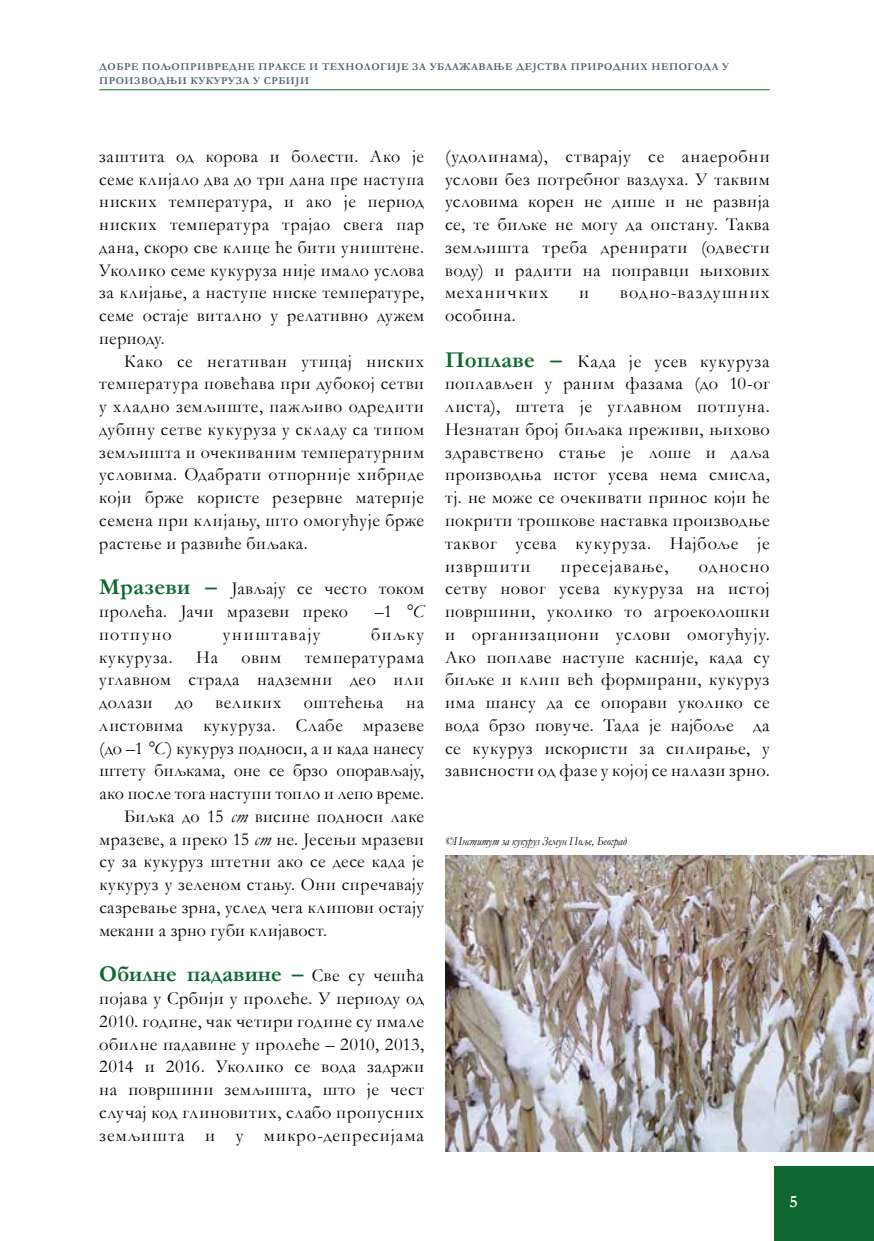
<style>
.page{position:relative;width:874px;height:1241px;background:#fff}
.page>*{position:absolute;margin:0;border:0;box-sizing:border-box;transform-origin:0 0}
.t1{font:700 22.75px "Garamond";color:#0d672e}
.t2{font:18.38px/22.8px "Garamond";letter-spacing:.03em;color:#000;text-align:justify}
.t3{font:18.38px "Garamond";letter-spacing:.01em;color:#000}
.t4{font:18.38px "Garamond";letter-spacing:.005em;color:#000}
.t5{font:18.38px "Garamond";letter-spacing:.07em;color:#000}
.t6{font:18.38px "Garamond";letter-spacing:.06em;color:#000}
.t7{font:18.38px "Garamond";letter-spacing:.1em;color:#000}
.t8{font:18.38px "Garamond";letter-spacing:.065em;color:#000}
.t9{font:18.38px "Garamond";letter-spacing:.095em;color:#000}
.t10{font:700 17.5px "Garamond";color:#fff}
.t11{font:italic 12.25px "Garamond";color:#000;scale:.9 1}
.t12{font:700 10.5px/14px "Garamond";letter-spacing:.05em;color:#52646d}
.s1{font-weight:700;font-size:22.75px;color:#0d672e}
.s2{font-style:italic}
.s3{font-weight:400;font-size:18.38px;color:#000}
</style>
<div class="page">
<hr style="left:99px;top:89px;width:670px;height:1px;background:#0d672e">
<div style="left:774px;top:1166px;width:99px;height:74px;background:#0d672e"></div>
<img style="left:445px;top:855px;width:428px;height:296px">
<p class="t12" style="left:99px;top:60px;width:631px">ДОБРЕ ПОЉОПРИВРЕДНЕ ПРАКСЕ И ТЕХНОЛОГИЈE ЗА УБЛАЖАВАЊЕ ДЕЈСТВА ПРИРОДНИХ НЕПОГОДА У<br>ПРОИЗВОДЊИ КУКУРУЗА У СРБИЈИ</p>
<p class="t2" style="left:99px;top:144px;width:326px">заштита од корова и болести. Ако је семе клијало два до три дана пре наступа ниских температура, и ако је период ниских температура трајао свега пар дана, скоро све клице ће бити уништене.<br>Уколико семе кукуруза није имало услова за клијање, а наступе ниске температуре, семе остаје витално у релативно дужем периоду.</p>
<p class="t2" style="left:99px;top:349px;width:326px;text-indent:25px">Како се негативан утицај ниских температура повећава при дубокој сетви у хладно земљиште, пажљиво одредити дубину сетве кукуруза у складу са типом земљишта и очекиваним температурним условима. Одабрати отпорније хибриде који брже користе резервне материје семена при клијању, што омогућује брже растење и развиће биљака.</p>
<p class="t2" style="left:99px;top:576px;width:326px"><span class="s1">Мразеви –</span> Јављају се често током пролећа. Јачи мразеви преко</p>
<p class="t2" style="left:375px;top:599px;width:51px">–1 <span class="s2">°C</span></p>
<p class="t9" style="left:99px;top:621px;width:74px">потпуно</p>
<p class="t7" style="left:222px;top:621px;width:99px">уништавају</p>
<p class="t2" style="left:371px;top:622px;width:54px">биљку</p>
<p class="t8" style="left:99px;top:644px;width:75px">кукуруза.</p>
<p class="t2" style="left:196px;top:645px;width:23px">На</p>
<p class="t2" style="left:241px;top:645px;width:41px">овим</p>
<p class="t2" style="left:304px;top:645px;width:121px">температурама</p>
<p class="t2" style="left:99px;top:667px;width:326px">углавном страда надземни део или</p>
<p class="t2" style="left:99px;top:690px;width:326px">долази до великих оштећења на</p>
<p class="t2" style="left:99px;top:713px;width:326px">листовима кукуруза. Слабе мразеве</p>
<p class="t2" style="left:99px;top:736px;width:326px">(до –1 <span class="s2">°C</span>) кукуруз подноси, а и када нанесу</p>
<p class="t4" style="left:99px;top:758px;width:326px">штету биљкама, оне се брзо опорављају,</p>
<p class="t3" style="left:99px;top:781px;width:326px">ако после тога наступи топло и лепо време.</p>
<p class="t2" style="left:124px;top:804px;width:301px">Биљка до 15 <span class="s2">cm</span> висине подноси лаке</p>
<p class="t2" style="left:99px;top:827px;width:326px">мразеве, а преко 15 <span class="s2">cm</span> не. Јесењи мразеви</p>
<p class="t2" style="left:99px;top:849px;width:326px">су за кукуруз штетни ако се десе када је</p>
<p class="t2" style="left:99px;top:872px;width:326px">кукуруз у зеленом стању. Они спречавају</p>
<p class="t2" style="left:99px;top:895px;width:326px">сазревање зрна, услед чега клипови остају</p>
<p class="t2" style="left:99px;top:918px;width:229px">мекани а зрно губи клијавост.</p>
<p class="t1" style="left:99px;top:958px;width:326px">Обилне падавине – <span class="s3">Све су чешћа</span></p>
<p class="t2" style="left:99px;top:986px;width:326px">појава у Србији у пролеће. У периоду од 2010. године, чак четири године су имале обилне падавине у пролеће – 2010, 2013, 2014 и 2016. Уколико се вода задржи на површини земљишта, што је чест случај код глиновитих, слабо пропусних земљишта и у микро-депресијама</p>
<p class="t2" style="left:445px;top:144px;width:326px">(удолинама), стварају се анаеробни услови без потребног ваздуха. У таквим условима корен не дише и не развија се, те биљке не могу да опстану. Таква земљишта треба дренирати (одвести воду) и радити на поправци њихових механичких</p>
<p class="t2" style="left:579px;top:281px;width:11px">и</p>
<p class="t5" style="left:619px;top:280px;width:151px">водно-ваздушних</p>
<p class="t2" style="left:445px;top:303px;width:72px">особина.</p>
<p class="t2" style="left:445px;top:349px;width:326px"><span class="s1">Поплаве –</span> Када је усев кукуруза поплављен у раним фазама (до 10-ог листа), штета је углавном потпуна.<br>Незнатан број биљака преживи, њихово здравствено стање је лоше и даља производња истог усева нема смисла, тј. не може се очекивати принос који ће покрити трошкове наставка производње таквог усева кукуруза. Најбоље је извршити</p>
<p class="t6" style="left:560px;top:553px;width:109px">пресејавање,</p>
<p class="t2" style="left:445px;top:554px;width:326px;text-indent:253px">односно сетву новог усева кукуруза на истој површини, уколико то агроеколошки и организациони услови омогућују.<br>Ако поплаве наступе касније, када су биљке и клип већ формирани, кукуруз има шансу да се опорави уколико се вода брзо повуче. Тада је најбоље да се кукуруз искористи за силирање, у зависности од фазе у којој се налази зрно.</p>
<p class="t11" style="left:445px;top:832px;width:203px">©Институт за кукуруз Земун Поље, Београд</p>
<p class="t10" style="left:789px;top:1189px;width:10px">5</p>
</div>
